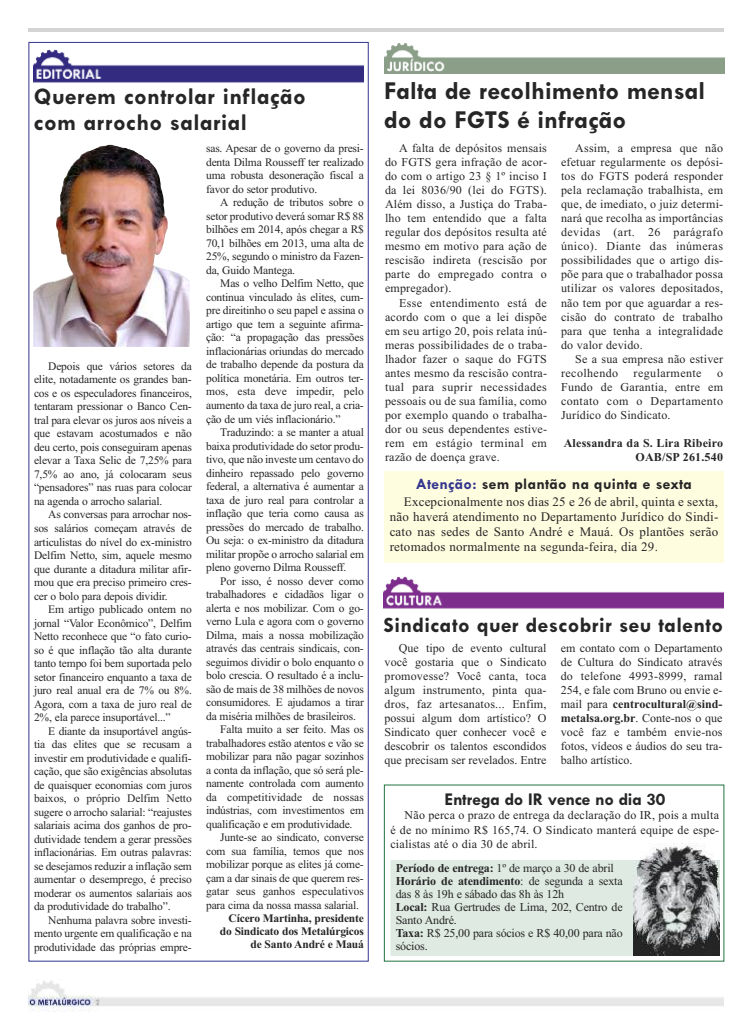
<style>
.page{position:relative;width:752px;height:1035px;background:#fff}
.page>*{position:absolute;margin:0;border:0;box-sizing:border-box;transform-origin:0 0}
.t1{font:700 26px/29px "Tw Cen";color:#272627}
.t2{font:700 24px/26px "Tw Cen";letter-spacing:.015em;color:#272627}
.t3{font:700 22px "Tw Cen";letter-spacing:.015em;color:#272627}
.t4{font:700 18px "Tw Cen";letter-spacing:-.015em;color:#272627}
.t5{font:700 16px "Tw Cen";letter-spacing:.015em;color:#272627}
.t6{font:13px/15px "Times New Roman";letter-spacing:.015em;color:#272627;text-align:justify}
.t7{font:12px/14px "Times New Roman";letter-spacing:.015em;color:#272627;text-align:justify}
.t8{font:12px/13px "Times New Roman";letter-spacing:-.015em;color:#272627}
.t9{font:700 12px/14px "Times New Roman";letter-spacing:.015em;color:#272627;text-align:right}
.t10{font:12px "Times New Roman";letter-spacing:.035em;color:#272627}
.t11{font:11.5px/13.5px "Times New Roman";letter-spacing:-.015em;color:#272627;text-align:justify}
.t12{font:700 11.5px/13px "Times New Roman";letter-spacing:-.015em;color:#272627;text-align:right}
.t13{font:11.5px "Times New Roman";letter-spacing:.005em;color:#272627}
.s1{color:#34368f}
.s2{font-weight:700}
</style>
<div class="page">
<img style="left:384px;top:43px;width:340px;height:31px">
<img style="left:33px;top:144px;width:157px;height:203px">
<img style="left:34px;top:49px;width:330px;height:34px">
<img style="left:28px;top:981px;width:695px;height:30px">
<div style="left:383px;top:471px;width:340px;height:91px;background:#fffddf"></div>
<img style="left:383px;top:577px;width:340px;height:32px">
<hr style="left:28px;top:28px;width:695px;height:4px;background:#d4d4d4">
<div style="left:390px;top:860px;width:328px;height:96px;background:#deeae2"></div>
<img style="left:633px;top:844px;width:85px;height:111px">
<h2 class="t2" style="left:34px;top:83px;width:273px">Querem controlar inflação com arrocho salarial</h2>
<p class="t11" style="left:34px;top:359px;width:159px;text-indent:14px">Depois que vários setores da elite, notadamente os grandes ban&shy;cos e os especuladores financeiros, tentaram pressionar o Banco Cen&shy;tral para elevar os juros aos níveis a que estavam acostumados e não deu certo, pois conseguiram apenas elevar a Taxa Selic de 7,25% para 7,5% ao ano, já colocaram seus “pensadores” nas ruas para colocar na agenda o arrocho salarial.</p>
<p class="t11" style="left:34px;top:508px;width:159px;text-indent:14px">As conversas para arrochar nos&shy;sos salários começam através de articulistas do nível do ex-ministro Delfim Netto, sim, aquele mesmo que durante a ditadura militar afir&shy;mou que era preciso primeiro cres&shy;cer o bolo para depois dividir.</p>
<p class="t11" style="left:34px;top:602px;width:159px;text-indent:14px">Em artigo publicado ontem no jornal “Valor Econômico”, Delfim Netto reconhece que “o fato curio&shy;so é que inflação tão alta durante tanto tempo foi bem suportada pelo setor financeiro enquanto a taxa de juro real anual era de 7% ou 8%.<br>Agora, com a taxa de juro real de 2%, ela parece insuportável...”</p>
<p class="t11" style="left:34px;top:724px;width:159px;text-indent:14px">E diante da insuportável angús&shy;tia das elites que se recusam a investir em produtividade e qualifi&shy;cação, que são exigências absolutas de quaisquer economias com juros baixos, o próprio Delfim Netto sugere o arrocho salarial: “reajustes salariais acima dos ganhos de pro&shy;dutividade tendem a gerar pressões inflacionárias. Em outras palavras: se desejamos reduzir a inflação sem aumentar o desemprego, é preciso moderar os aumentos salariais aos da produtividade do trabalho”.</p>
<p class="t11" style="left:34px;top:913px;width:159px;text-indent:14px">Nenhuma palavra sobre investi&shy;mento urgente em qualificação e na produtividade das próprias empre-</p>
<p class="t11" style="left:206px;top:142px;width:159px">sas. Apesar de o governo da presi&shy;denta Dilma Rousseff ter realizado uma robusta desoneração fiscal a favor do setor produtivo.</p>
<p class="t11" style="left:206px;top:196px;width:159px;text-indent:14px">A redução de tributos sobre o setor produtivo deverá somar R$ 88 bilhões em 2014, após chegar a R$ 70,1 bilhões em 2013, uma alta de 25%, segundo o ministro da Fazen&shy;da, Guido Mantega.</p>
<p class="t11" style="left:206px;top:277px;width:159px;text-indent:14px">Mas o velho Delfim Netto, que continua vinculado às elites, cum&shy;pre direitinho o seu papel e assina o artigo que tem a seguinte afirma&shy;ção: “a propagação das pressões inflacionárias oriundas do mercado de trabalho depende da postura da política monetária. Em outros ter&shy;mos, esta deve impedir, pelo aumento da taxa de juro real, a cria&shy;ção de um viés inflacionário.”</p>
<p class="t11" style="left:206px;top:425px;width:159px;text-indent:14px">Traduzindo: a se manter a atual baixa produtividade do setor produ&shy;tivo, que não investe um centavo do dinheiro repassado pelo governo federal, a alternativa é aumentar a taxa de juro real para controlar a inflação que teria como causa as pressões do mercado de trabalho.<br>Ou seja: o ex-ministro da ditadura militar propõe o arrocho salarial em pleno governo Dilma Rousseff.</p>
<p class="t11" style="left:220px;top:574px;width:145px">Por isso, é nosso dever como</p>
<p class="t11" style="left:206px;top:587px;width:159px">trabalhadores e cidadãos ligar o</p>
<p class="t11" style="left:206px;top:601px;width:159px">alerta e nos mobilizar. Com o go-</p>
<p class="t11" style="left:206px;top:614px;width:159px">verno Lula e agora com o governo</p>
<p class="t11" style="left:206px;top:628px;width:159px">Dilma, mais a nossa mobilização</p>
<p class="t11" style="left:206px;top:641px;width:159px">através das centrais sindicais, con-</p>
<p class="t11" style="left:206px;top:655px;width:159px">seguimos dividir o bolo enquanto o</p>
<p class="t11" style="left:206px;top:668px;width:159px">bolo crescia. O resultado é a inclu-</p>
<p class="t11" style="left:206px;top:682px;width:159px">são de mais de 38 milhões de novos</p>
<p class="t11" style="left:206px;top:695px;width:159px">consumidores. E ajudamos a tirar</p>
<p class="t11" style="left:206px;top:709px;width:151px">da miséria milhões de brasileiros.</p>
<p class="t11" style="left:220px;top:722px;width:145px">Falta muito a ser feito. Mas os</p>
<p class="t11" style="left:206px;top:736px;width:159px">trabalhadores estão atentos e vão se</p>
<p class="t11" style="left:206px;top:749px;width:159px">mobilizar para não pagar sozinhos</p>
<p class="t11" style="left:206px;top:763px;width:159px">a conta da inflação, que só será ple-</p>
<p class="t11" style="left:206px;top:776px;width:159px">namente controlada com aumento</p>
<p class="t13" style="left:206px;top:790px;width:159px">da competitividade de nossas</p>
<p class="t11" style="left:206px;top:803px;width:159px">indústrias, com investimentos em</p>
<p class="t11" style="left:206px;top:817px;width:148px">qualificação e em produtividade.</p>
<p class="t11" style="left:220px;top:830px;width:145px">Junte-se ao sindicato, converse</p>
<p class="t11" style="left:206px;top:844px;width:159px">com sua família, temos que nos</p>
<p class="t11" style="left:206px;top:857px;width:159px">mobilizar porque as elites já come-</p>
<p class="t11" style="left:206px;top:871px;width:159px">çam a dar sinais de que querem res-</p>
<p class="t11" style="left:206px;top:884px;width:159px">gatar seus ganhos especulativos</p>
<p class="t11" style="left:206px;top:898px;width:154px">para cima da nossa massa salarial.</p>
<p class="t12" style="left:220px;top:911px;width:145px">Cícero Martinha, presidente do Sindicato dos Metalúrgicos de Santo André e Mauá</p>
<h1 class="t1" style="left:384px;top:76px;width:323px">Falta de recolhimento mensal do do FGTS é infração</h1>
<p class="t7" style="left:385px;top:141px;width:163px;text-indent:14px">A falta de depósitos mensais do FGTS gera infração de acor&shy;do com o artigo 23 § 1º inciso I da lei 8036/90 (lei do FGTS).<br>Além disso, a Justiça do Traba&shy;lho tem entendido que a falta regular dos depósitos resulta até mesmo em motivo para ação de rescisão indireta (rescisão por parte do empregado contra o empregador).</p>
<p class="t7" style="left:385px;top:295px;width:163px;text-indent:14px">Esse entendimento está de acordo com o que a lei dispõe em seu artigo 20, pois relata inú&shy;meras possibilidades de o traba&shy;lhador fazer o saque do FGTS antes mesmo da rescisão contra&shy;tual para suprir necessidades pessoais ou de sua família, como por exemplo quando o trabalha&shy;dor ou seus dependentes estive&shy;rem em estágio terminal em razão de doença grave.</p>
<p class="t7" style="left:561px;top:141px;width:163px;text-indent:14px">Assim, a empresa que não efetuar regularmente os depósi&shy;tos do FGTS poderá responder pela reclamação trabalhista, em que, de imediato, o juiz determi&shy;nará que recolha as importâncias devidas (art. 26 parágrafo único). Diante das inúmeras possibilidades que o artigo dis&shy;põe para que o trabalhador possa utilizar os valores depositados, não tem por que aguardar a res&shy;cisão do contrato de trabalho para que tenha a integralidade do valor devido.</p>
<p class="t7" style="left:561px;top:351px;width:163px;text-indent:14px">Se a sua empresa não estiver recolhendo</p>
<p class="t10" style="left:633px;top:365px;width:69px">regularmente</p>
<p class="t7" style="left:561px;top:365px;width:163px;text-indent:156px">o Fundo de Garantia, entre em contato com o Departamento Jurídico do Sindicato.</p>
<p class="t9" style="left:563px;top:435px;width:161px">Alessandra da S. Lira Ribeiro<br>OAB/SP 261.540</p>
<h3 class="t5" style="left:415px;top:474px;width:277px"><span class="s1">Atenção:</span> sem plantão na quinta e sexta</h3>
<p class="t6" style="left:389px;top:494px;width:330px;text-indent:14px">Excepcionalmente nos dias 25 e 26 de abril, quinta e sexta, não haverá atendimento no Departamento Jurídico do Sindi&shy;cato nas sedes de Santo André e Mauá. Os plantões serão retomados normalmente na segunda-feira, dia 29.</p>
<h3 class="t3" style="left:383px;top:611px;width:341px">Sindicato quer descobrir seu talento</h3>
<p class="t7" style="left:384px;top:641px;width:163px;text-indent:14px">Que tipo de evento cultural você gostaria que o Sindicato promovesse? Você canta, toca algum instrumento, pinta qua&shy;dros, faz artesanatos... Enfim, possui algum dom artístico? O Sindicato quer conhecer você e descobrir os talentos escondidos que precisam ser revelados. Entre</p>
<p class="t7" style="left:560px;top:641px;width:163px">em contato com o Departamento de Cultura do Sindicato através do telefone 4993-8999, ramal 254, e fale com Bruno ou envie e&shy;mail para <span class="s2">centrocultural@sind&shy;metalsa.org.br</span>. Conte-nos o que você faz e também envie-nos fotos, vídeos e áudios do seu tra&shy;balho artístico.</p>
<h3 class="t4" style="left:444px;top:788px;width:222px">Entrega do IR vence no dia 30</h3>
<p class="t7" style="left:390px;top:808px;width:330px;line-height:14.4px;text-indent:14px">Não perca o prazo de entrega da declaração do IR, pois a multa é de no mínimo R$ 165,74. O Sindicato manterá equipe de espe&shy;cialistas até o dia 30 de abril.</p>
<p class="t8" style="left:395px;top:861px;width:228px"><span class="s2">Período de entrega:</span> 1º de março a 30 de abril<br><span class="s2">Horário de atendimento</span>: de segunda a sexta das 8 às 19h e sábado das 8h às 12h<br><span class="s2">Local:</span> Rua Gertrudes de Lima, 202, Centro de<br>Santo André.<br><span class="s2">Taxa:</span> R$ 25,00 para sócios e R$ 40,00 para não sócios.</p>
</div>
